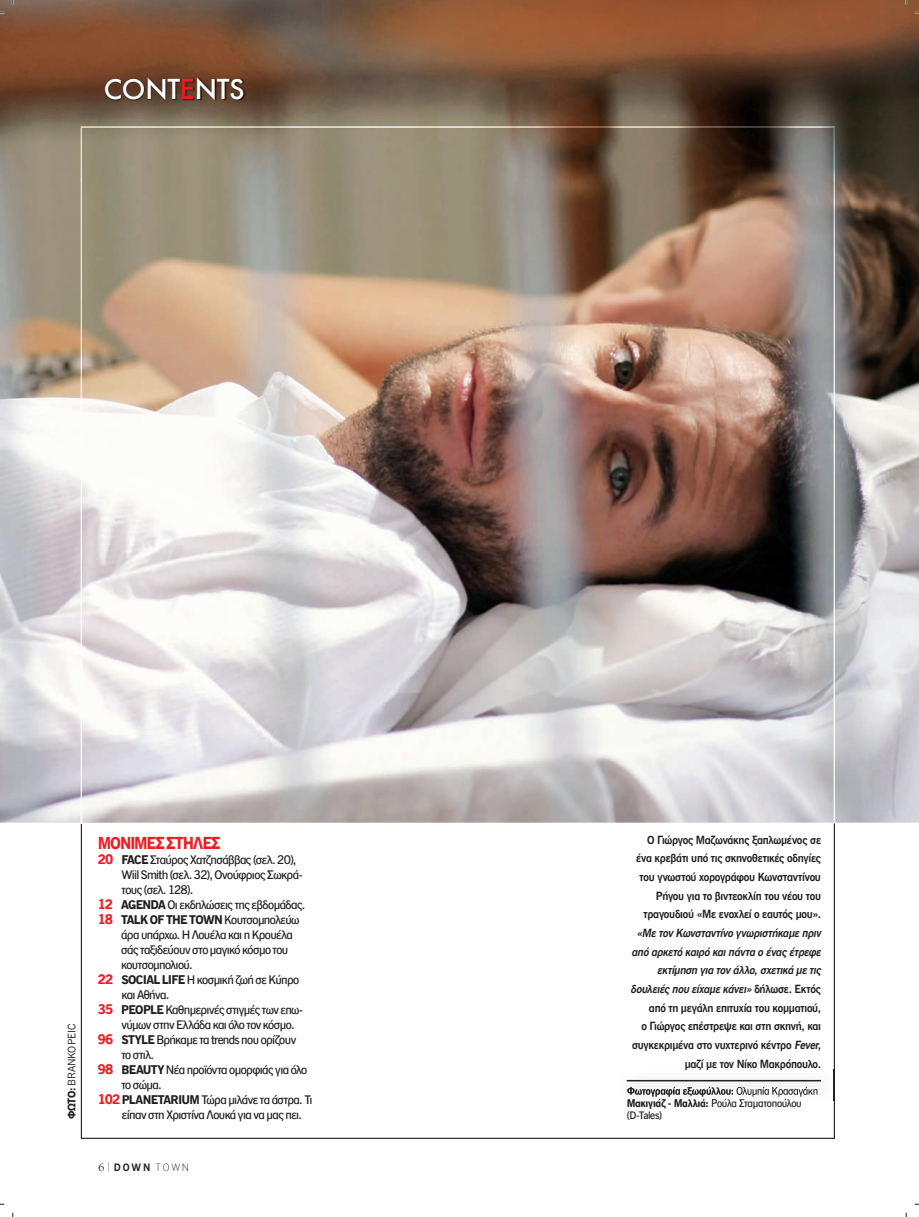
<style>
.page{position:relative;width:919px;height:1217px;background:#fff}
.page>*{position:absolute;margin:0;border:0;box-sizing:border-box;transform-origin:0 0}
.t1{font:500 30px "Futura Greek";letter-spacing:-.01em;color:#fff}
.t2{font:700 16.5px "C Dsans 05";letter-spacing:-.07em;color:#ee1d23;scale:.95 1}
.t3{font:500 12px "C Dsans 03";letter-spacing:-.045em;color:#231f20}
.t4{font:700 12px "C Dsans 05";letter-spacing:-.055em;color:#231f20}
.t5{font:600 11.25px/18.6px "C Dsans 04";letter-spacing:-.025em;color:#231f20;text-align:right}
.t6{font:500 10.5px/12px "C Dsans 03";letter-spacing:-.035em;color:#231f20}
.t7{font:10.5px "C Dsans 02";letter-spacing:-.03em;color:#231f20}
.t8{font:600 10.2px "C Dsans 04";color:#231f20}
.s1{color:#ee1d23}
.s2{font-family:"C Dsans 05";font-weight:700}
.s3{font-family:"C Dsans 05";font-weight:700;font-size:13.5px;color:#ee1d23}
.s4{font-size:13.5px;color:#ee1d23}
.s5{font-family:"C Dsans 03";font-weight:500}
.s6{font-family:"UB Goudies";font-weight:400;font-size:10.5px}
.s7{font-family:"C Dsans 00";font-weight:100;font-style:italic;font-size:12px;color:#808285}
.s8{font-family:"C Dsans 00";font-weight:100}
.s9{font-style:italic}
</style>
<div class="page">
<img style="left:0;top:0;width:918px;height:822px">
<img style="left:104px;top:77px;width:142px;height:25px">
<svg style="left:81px;top:823px;width:753px;height:315px"></svg>
<img style="left:81px;top:126px;width:753px;height:54px">
<img style="left:81px;top:180px;width:2px;height:642px">
<img style="left:832px;top:180px;width:2px;height:642px">
<img style="left:618px;top:1069px;width:217px;height:30px">
<img style="left:833px;top:1069px;width:1px;height:30px">
<img style="left:665px;top:1086px;width:152px;height:10px">
<img style="left:627px;top:1086px;width:38px;height:10px">
<img style="left:736px;top:1086px;width:51px;height:10px">
<img style="left:681px;top:1098px;width:120px;height:1px">
<img style="left:627px;top:1098px;width:54px;height:1px">
<img style="left:712px;top:1098px;width:50px;height:1px">
<hr style="left:626px;top:1079px;width:195px;height:2px;background:#231f20">
<h1 class="t1" style="left:104px;top:77px;width:142px">CONT<span class="s1">E</span>NTS</h1>
<p class="t7" style="left:67px;top:1119px;width:97px;rotate:-90deg"><span class="s2">ΦΩΤΟ:</span> BRANKO PEIC</p>
<h2 class="t2" style="left:98px;top:836px;width:130px">ΜΟΝΙΜΕΣ ΣΤΗΛΕΣ</h2>
<p class="t3" style="left:98px;top:854px;width:200px"><span class="s3">20</span> <span class="s2">FACE</span> Σταύρος Χατζησάββας (σελ. 20),</p>
<p class="t3" style="left:121px;top:869px;width:183px">Wiil Smith (σελ. 32), Ονούφριος Σωκρά-</p>
<p class="t3" style="left:121px;top:884px;width:73px">τους (σελ. 128).</p>
<p class="t3" style="left:98px;top:899px;width:209px"><span class="s3">12</span> <span class="s2">AGENDA</span> Οι εκδηλώσεις της εβδοµάδας.</p>
<p class="t4" style="left:98px;top:914px;width:203px"><span class="s4">18</span> TALK OF THE TOWN <span class="s5">Κουτσοµπολεύω</span></p>
<p class="t3" style="left:121px;top:929px;width:173px">άρα υπάρχω. Η Λουέλα και η Κρουέλα</p>
<p class="t3" style="left:121px;top:944px;width:169px">σάς ταξιδεύουν στο µαγικό κόσµο του</p>
<p class="t3" style="left:121px;top:959px;width:73px">κουτσοµπολιού.</p>
<p class="t3" style="left:98px;top:974px;width:203px"><span class="s3">22</span> <span class="s2">SOCIAL LIFE</span> Η κοσµική ζωή σε Κύπρο</p>
<p class="t3" style="left:121px;top:989px;width:49px">και Αθήνα.</p>
<p class="t3" style="left:98px;top:1004px;width:207px"><span class="s3">35</span> <span class="s2">PEOPLE</span> Καθηµερινές στιγµές των επω-</p>
<p class="t3" style="left:121px;top:1019px;width:175px">νύµων στην Ελλάδα και όλο τον κόσµο.</p>
<p class="t3" style="left:98px;top:1034px;width:200px"><span class="s3">96</span> <span class="s2">STYLE</span> Βρήκαµε τα trends που ορίζουν</p>
<p class="t3" style="left:121px;top:1049px;width:34px">το στιλ.</p>
<p class="t3" style="left:98px;top:1064px;width:211px"><span class="s3">98</span> <span class="s2">BEAUTY</span> Νέα προϊόντα οµορφιάς για όλο</p>
<p class="t3" style="left:121px;top:1079px;width:42px">το σώµα.</p>
<p class="t3" style="left:98px;top:1094px;width:216px"><span class="s3">102</span> <span class="s2">PLANETARIUM</span> Τώρα µιλάνε τα άστρα. Τι</p>
<p class="t3" style="left:122px;top:1109px;width:182px">είπαν στη Χριστίνα Λουκά για να µας πει.</p>
<p class="t8" style="left:98px;top:1162px;width:93px"><span class="s6">6</span> <span class="s7">/</span>DOWN <span class="s8">TOWN</span></p>
<p class="t5" style="left:636px;top:831px;width:186px">Ο Γιώργος Μαζωνάκης ξαπλωµένος σε ένα κρεβάτι υπό τις σκηνοθετικές οδηγίες του γνωστού χορογράφου Κωνσταντίνου Ρήγου για το βιντεοκλίπ του νέου του τραγουδιού «Με ενοχλεί ο εαυτός µου».</p>
<p class="t5" style="left:630px;top:924px;width:194px"><span class="s9">«Με τον Κωνσταντίνο γνωριστήκαµε πριν από αρκετό καιρό και πάντα ο ένας έτρεφε εκτίµηση για τον άλλο,σχετικά µε τις δουλειές που είχαµε κάνει»</span> δ ή λ ω σ ε . Ε κ τ ό ς από τη µεγάλη επιτυχία του κοµµατιού,<br>ο Γιώργος επέστρεψε και στη σκηνή, και συγκεκριµένα στο νυχτερινό κέντρο <span class="s9">Fever</span>, µαζί µε τον Νίκο Μακρόπουλο.</p>
<p class="t6" style="left:626px;top:1097px;width:177px"><span class="s2">Μακιγιάζ - Μαλλιά:</span> Ρούλα Σταµατοπούλου (D-Tales)</p>
</div>
